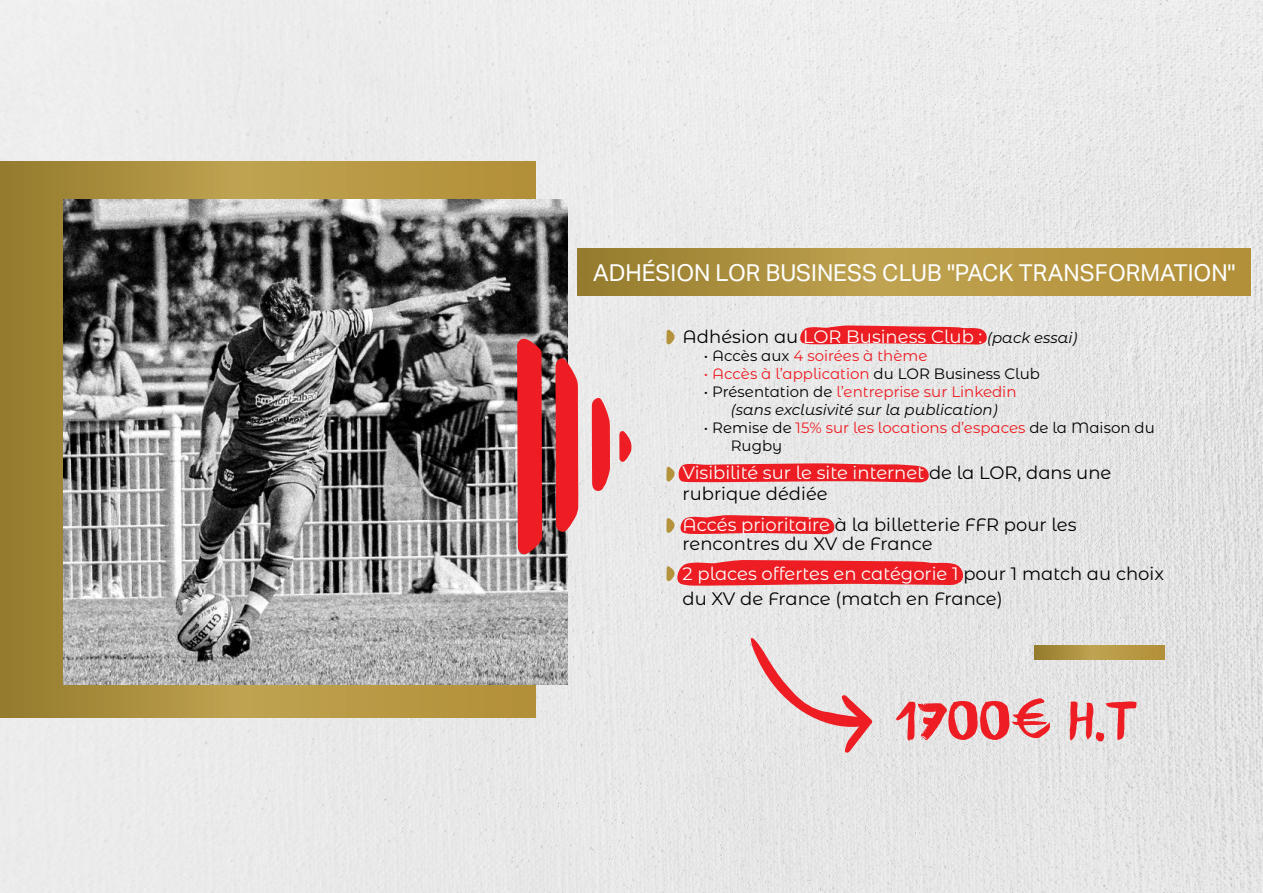
<style>
.page{position:relative;width:1263px;height:893px;background:#fff}
.page>*{position:absolute;margin:0;border:0;box-sizing:border-box;transform-origin:0 0}
.t1{font:60px "Banaue";color:#ee1d23}
.t2{font:23.25px "Aktiv Grotesk";color:#fff}
.t3{font:18px/21.6px "Montserrat Alternates";color:#000}
.t4{font:18px "Montserrat Alternates";color:#fff}
.t5{font:15px/18px "Montserrat Alternates";color:#ee1d23}
.t6{font:italic 15px/18px "Montserrat Alternates";color:#000;text-align:center}
.s1{color:#000}
.s2{font-style:italic;font-size:15px;color:#000}
.s3{font-style:normal}
.s4{font-style:normal;color:#ee1d23}
.s5{color:#fff}
</style>
<div class="page">
<img style="left:0;top:0;width:1263px;height:893px">
<svg style="left:578px;top:249px;width:673px;height:47px;background:#b19441"></svg>
<svg style="left:798px;top:325px;width:190px;height:20px;background:#ec4045"></svg>
<svg style="left:666px;top:330px;width:9px;height:15px"></svg>
<svg style="left:666px;top:515px;width:170px;height:20px;background:#ea4c4e"></svg>
<svg style="left:666px;top:462px;width:264px;height:21px;background:#eb474b"></svg>
<svg style="left:666px;top:560px;width:299px;height:26px;background:#ec3b3f"></svg>
<svg style="left:1034px;top:645px;width:130px;height:14px;background:#b19341"></svg>
<svg style="left:751px;top:634px;width:122px;height:119px;background:#e7cbcc"></svg>
<svg style="left:0;top:162px;width:536px;height:556px;background:#a68b3c"></svg>
<img style="left:64px;top:200px;width:504px;height:484px">
<svg style="left:517px;top:338px;width:115px;height:217px;background:#d47d80"></svg>
<p class="t2" style="left:593px;top:259px;width:644px">ADHÉSION LOR BUSINESS CLUB "PACK TRANSFORMATION"</p>
<p class="t4" style="left:682px;top:324px;width:396px"><span class="s1">Adhésion au</span> LOR Business Club : <span class="s2">(pack essai)</span></p>
<p class="t5" style="left:704px;top:346px;width:225px"><span class="s1">• Accès aux</span> 4 soirées à thème</p>
<p class="t5" style="left:704px;top:364px;width:338px">• Accès à l’application <span class="s1">du LOR Business Club</span></p>
<p class="t6" style="left:704px;top:382px;width:314px"><span class="s3">• Présentation de</span> <span class="s4">l’entreprise sur Linkedin </span>(sans exclusivité sur la publication)</p>
<p class="t5" style="left:731px;top:418px;width:425px;text-indent:-27px"><span class="s1">• Remise de</span> 15% sur les locations d’espaces <span class="s1">de la Maison du<br>Rugby</span></p>
<p class="t3" style="left:682px;top:461px;width:430px"><span class="s5">Visibilité sur le site internet</span> de la LOR, dans une rubrique dédiée</p>
<p class="t3" style="left:682px;top:515px;width:395px;line-height:18.6px"><span class="s5">Accés prioritaire</span> à la billetterie FFR pour les rencontres du XV de France</p>
<p class="t3" style="left:682px;top:561px;width:483px;line-height:24.6px"><span class="s5">2 places offertes en catégorie 1</span> pour 1 match au choix du XV de France (match en France)</p>
<p class="t1" style="left:895px;top:698px;width:243px">1700€ H.T</p>
</div>
